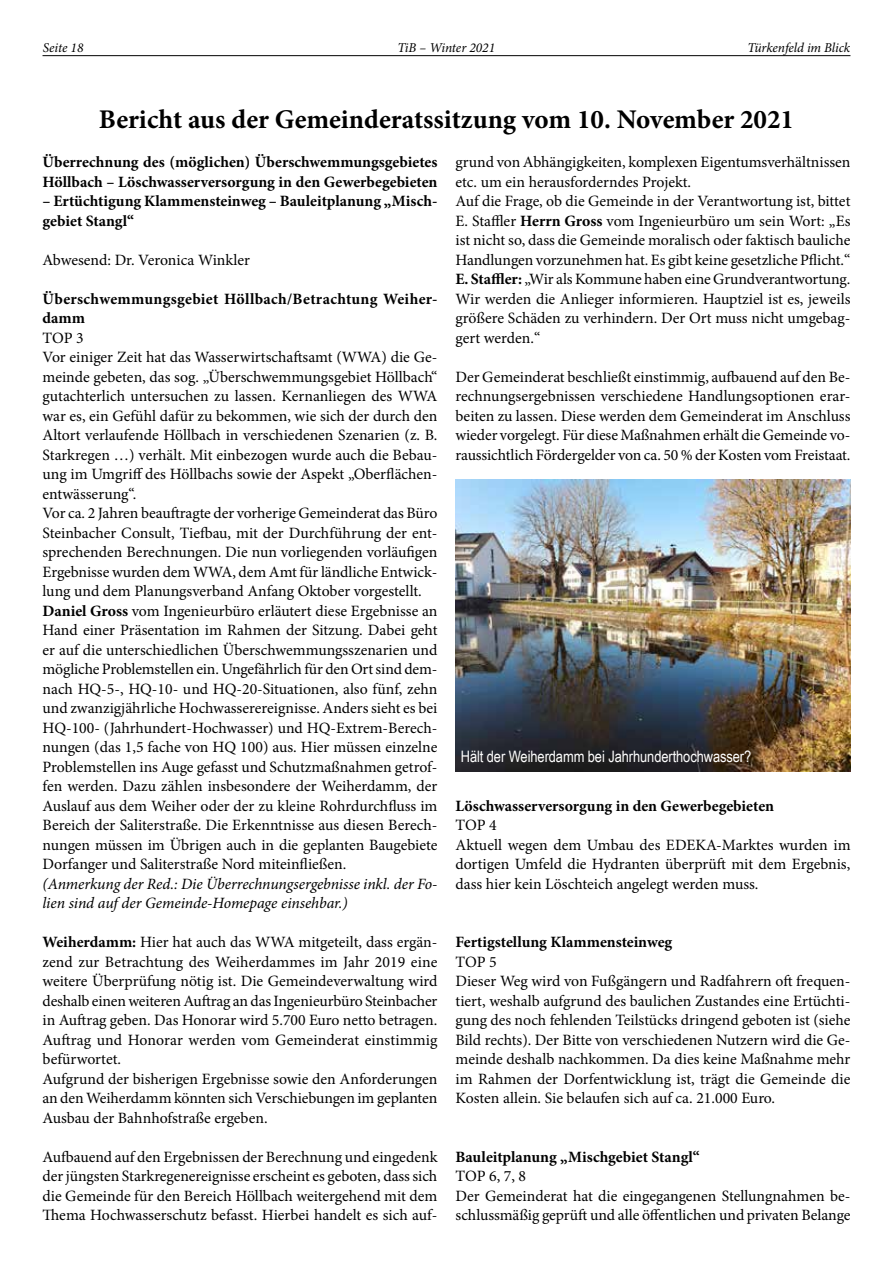
<style>
.page{position:relative;width:893px;height:1263px;background:#fff}
.page>*{position:absolute;margin:0;border:0;box-sizing:border-box;transform-origin:0 0}
.t1{font:700 27px "Minion Pro";color:#000}
.t2{font:15.75px/19.5px "Minion Pro";color:#000}
.t3{font:700 15.75px/19.5px "Minion Pro";color:#000}
.t4{font:italic 15.75px/19.5px "Minion Pro";letter-spacing:-.005em;color:#000}
.t5{font:700 15.75px/19.5px "Minion Pro";letter-spacing:.02em;color:#000}
.t6{font:15.75px "Arial Narrow";letter-spacing:-.005em;color:#fff}
.t7{font:italic 13.5px "Minion Pro";letter-spacing:-.01em;color:#000}
.s1{font-weight:700}
</style>
<div class="page">
<hr style="left:43px;top:55px;width:807px;height:1px;background:#000">
<img style="left:455px;top:479px;width:395px;height:293px">
<p class="t7" style="left:43px;top:39px;width:42px">Seite 18</p>
<p class="t7" style="left:397px;top:39px;width:99px">TiB – Winter 2021</p>
<p class="t7" style="left:747px;top:39px;width:104px">Türkenfeld im Blick</p>
<h1 class="t1" style="left:99px;top:101px;width:697px">Bericht aus der Gemeinderatssitzung vom 10. November 2021</h1>
<p class="t3" style="left:43px;top:152px;width:396px">Überrechnung des (möglichen) Überschwemmungsgebietes<br>Höllbach – Löschwasserversorgung in den Gewerbegebieten</p>
<p class="t3" style="left:43px;top:191px;width:396px">– Ertüchtigung Klammensteinweg – Bauleitplanung „Misch&shy;gebiet Stangl“</p>
<p class="t2" style="left:43px;top:250px;width:209px">Abwesend: Dr. Veronica Winkler</p>
<p class="t5" style="left:43px;top:289px;width:396px">Überschwemmungsgebiet Höllbach/Betrachtung Weiher&shy;damm</p>
<p class="t2" style="left:43px;top:328px;width:396px">TOP 3<br>Vor einiger Zeit hat das Wasserwirtschaftsamt (WWA) die Ge&shy;meinde gebeten, das sog. „Überschwemmungsgebiet Höllbach“ gutachterlich untersuchen zu lassen. Kernanliegen des WWA war es, ein Gefühl dafür zu bekommen, wie sich der durch den Altort verlaufende Höllbach in verschiedenen Szenarien (z. B.<br>Starkregen …) verhält. Mit einbezogen wurde auch die Bebau&shy;ung im Umgriff des Höllbachs sowie der Aspekt „Oberflächen&shy;entwässerung“.<br>Vor ca. 2 Jahren beauftragte der vorherige Gemeinderat das Büro Steinbacher Consult, Tiefbau, mit der Durchführung der ent&shy;sprechenden Berechnungen. Die nun vorliegenden vorläufigen Ergebnisse wurden dem WWA, dem Amt für ländliche Entwick&shy;lung und dem Planungsverband Anfang Oktober vorgestellt.<br><span class="s1">Daniel Gross</span> vom Ingenieurbüro erläutert diese Ergebnisse an Hand einer Präsentation im Rahmen der Sitzung. Dabei geht er auf die unterschiedlichen Überschwemmungsszenarien und mögliche Problemstellen ein. Ungefährlich für den Ort sind dem&shy;nach HQ-5-, HQ-10- und HQ-20-Situationen, also fünf, zehn und zwanzigjährliche Hochwasserereignisse. Anders sieht es bei HQ-100- (Jahrhundert-Hochwasser) und HQ-Extrem-Berech&shy;nungen (das 1,5 fache von HQ 100) aus. Hier müssen einzelne Problemstellen ins Auge gefasst und Schutzmaßnahmen getrof&shy;fen werden. Dazu zählen insbesondere der Weiherdamm, der Auslauf aus dem Weiher oder der zu kleine Rohrdurchfluss im Bereich der Saliterstraße. Die Erkenntnisse aus diesen Berech&shy;nungen müssen im Übrigen auch in die geplanten Baugebiete Dorfanger und Saliterstraße Nord miteinfließen.</p>
<p class="t4" style="left:43px;top:874px;width:396px">(Anmerkung der Red.: Die Überrechnungsergebnisse inkl. der Fo&shy;lien sind auf der Gemeinde-Homepage einsehbar.)</p>
<p class="t2" style="left:43px;top:932px;width:396px"><span class="s1">Weiherdamm:</span> Hier hat auch das WWA mitgeteilt, dass ergän&shy;zend zur Betrachtung des Weiherdammes im Jahr 2019 eine weitere Überprüfung nötig ist. Die Gemeindeverwaltung wird deshalb einen weiteren Auftrag an das Ingenieurbüro Steinbacher in Auftrag geben. Das Honorar wird 5.700 Euro netto betragen.<br>Auftrag und Honorar werden vom Gemeinderat einstimmig befürwortet.<br>Aufgrund der bisherigen Ergebnisse sowie den Anforderungen an den Weiherdamm könnten sich Verschiebungen im geplanten Ausbau der Bahnhofstraße ergeben.</p>
<p class="t2" style="left:43px;top:1147px;width:397px;text-align:justify">Aufbauend auf den Ergebnissen der Berechnung und eingedenk der jüngsten Starkregenereignisse erscheint es geboten, dass sich die Gemeinde für den Bereich Höllbach weitergehend mit dem Thema Hochwasserschutz befasst. Hierbei handelt es sich auf-</p>
<p class="t2" style="left:455px;top:152px;width:397px">grund von Abhängigkeiten, komplexen Eigentumsverhältnissen etc. um ein herausforderndes Projekt.<br>Auf die Frage, ob die Gemeinde in der Verantwortung ist, bittet E. Staffler <span class="s1">Herrn Gross</span> vom Ingenieurbüro um sein Wort: „Es ist nicht so, dass die Gemeinde moralisch oder faktisch bauliche Handlungen vorzunehmen hat. Es gibt keine gesetzliche Pflicht.“ <span class="s1">E. Staffler:</span> „Wir als Kommune haben eine Grundverantwortung.<br>Wir werden die Anlieger informieren. Hauptziel ist es, jeweils größere Schäden zu verhindern. Der Ort muss nicht umgebag&shy;gert werden.“</p>
<p class="t2" style="left:455px;top:367px;width:396px;text-align:justify">Der Gemeinderat beschließt einstimmig, aufbauend auf den Be&shy;rechnungsergebnissen verschiedene Handlungsoptionen erar&shy;beiten zu lassen. Diese werden dem Gemeinderat im Anschluss wieder vorgelegt. Für diese Maßnahmen erhält die Gemeinde vo&shy;raussichtlich Fördergelder von ca. 50 % der Kosten vom Freistaat.</p>
<p class="t6" style="left:461px;top:745px;width:292px">Hält der Weiherdamm bei Jahrhunderthochwasser?</p>
<p class="t3" style="left:455px;top:796px;width:320px">Löschwasserversorgung in den Gewerbegebieten</p>
<p class="t2" style="left:455px;top:815px;width:397px">TOP 4<br>Aktuell wegen dem Umbau des EDEKA-Marktes wurden im dortigen Umfeld die Hydranten überprüft mit dem Ergebnis, dass hier kein Löschteich angelegt werden muss.</p>
<p class="t3" style="left:455px;top:932px;width:218px">Fertigstellung Klammensteinweg</p>
<p class="t2" style="left:455px;top:952px;width:396px">TOP 5<br>Dieser Weg wird von Fußgängern und Radfahrern oft frequen&shy;tiert, weshalb aufgrund des baulichen Zustandes eine Ertüchti&shy;gung des noch fehlenden Teilstücks dringend geboten ist (siehe Bild rechts). Der Bitte von verschiedenen Nutzern wird die Ge&shy;meinde deshalb nachkommen. Da dies keine Maßnahme mehr im Rahmen der Dorfentwicklung ist, trägt die Gemeinde die Kosten allein. Sie belaufen sich auf ca. 21.000 Euro.</p>
<p class="t3" style="left:455px;top:1147px;width:246px">Bauleitplanung „Mischgebiet Stangl“</p>
<p class="t2" style="left:455px;top:1166px;width:397px">TOP 6, 7, 8<br>Der Gemeinderat hat die eingegangenen Stellungnahmen be&shy;schlussmäßig geprüft und alle öffentlichen und privaten Belange</p>
</div>
